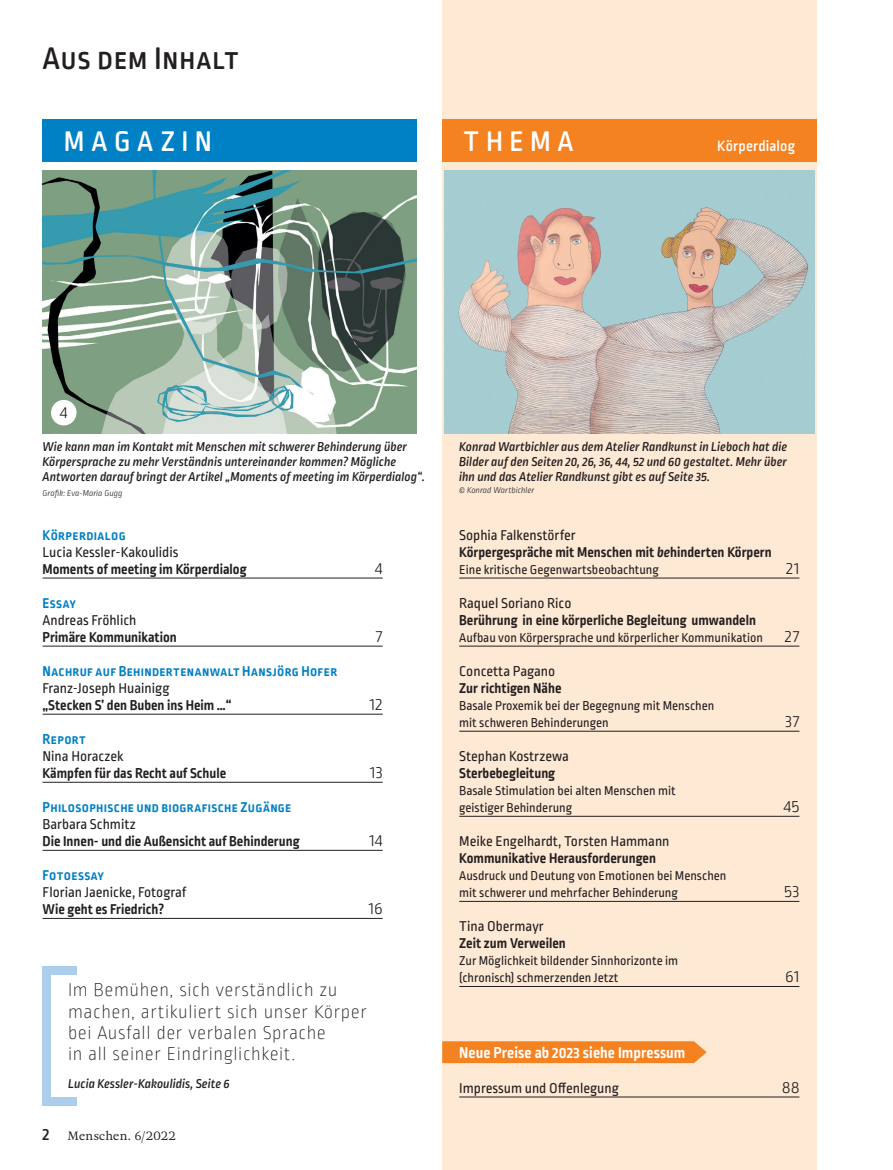
<style>
.page{position:relative;width:893px;height:1170px;background:#fff}
.page>*{position:absolute;margin:0;border:0;box-sizing:border-box;transform-origin:0 0}
.t1{font:500 33px "Ropa Soft SC Pro";letter-spacing:.01em;color:#231f20}
.t2{font:500 30px "Ropa Soft Pro";letter-spacing:.22em;color:#fff}
.t3{font:200 19.5px/21.3px "Ropa Soft Pro";letter-spacing:.03em;color:#231f20}
.t4{font:300 18px "Ropa Soft Pro";letter-spacing:.025em;color:#231f20}
.t5{font:300 17.85px "Ropa Soft Pro";color:#231f20}
.t6{font:700 16.5px "Ropa Soft Pro";letter-spacing:.005em;color:#fff}
.t7{font:500 15.75px "Ropa Soft Pro";letter-spacing:.01em;color:#fff}
.t8{font:700 15px/17px "Ropa Soft Pro";color:#231f20}
.t9{font:15px "Ropa Soft Pro";color:#231f20}
.t10{font:700 15px "Ropa Soft SC Pro";letter-spacing:.02em;color:#0080c5}
.t11{font:italic 500 13.5px/15px "Ropa Soft Pro";color:#231f20;text-align:justify}
.t12{font:13.5px/17px "Ropa Soft Pro";color:#231f20}
.t13{font:12px "Adriane Text";letter-spacing:.015em;color:#231f20}
.t14{font:italic 300 9px "Ropa Soft Pro";color:#231f20}
.s1{font-family:"Ropa Soft Pro";font-weight:500;font-size:18px}
.s2{font-weight:400}
.s3{font-style:italic}
.s4{font-weight:300;font-size:18px}
</style>
<div class="page">
<div style="left:442px;top:0;width:374px;height:1169px;background:#fee9d5"></div>
<hr style="left:459px;top:577px;width:340px;height:1px;background:#231f20">
<hr style="left:459px;top:645px;width:340px;height:1px;background:#231f20">
<hr style="left:459px;top:731px;width:340px;height:1px;background:#231f20">
<hr style="left:459px;top:816px;width:340px;height:1px;background:#231f20">
<hr style="left:459px;top:901px;width:340px;height:1px;background:#231f20">
<hr style="left:459px;top:986px;width:340px;height:1px;background:#231f20">
<div style="left:43px;top:119px;width:374px;height:43px;background:#0080c5"></div>
<div style="left:442px;top:119px;width:374px;height:43px;background:#f58220"></div>
<hr style="left:43px;top:577px;width:340px;height:1px;background:#231f20">
<hr style="left:43px;top:645px;width:340px;height:1px;background:#231f20">
<hr style="left:43px;top:714px;width:340px;height:1px;background:#231f20">
<hr style="left:43px;top:782px;width:340px;height:1px;background:#231f20">
<hr style="left:43px;top:850px;width:340px;height:1px;background:#231f20">
<hr style="left:43px;top:918px;width:340px;height:1px;background:#231f20">
<hr style="left:459px;top:1096px;width:340px;height:1px;background:#231f20">
<div style="left:43px;top:972px;width:8px;height:127px;background:#accdeb"></div>
<div style="left:43px;top:965px;width:34px;height:9px;background:#accdeb"></div>
<div style="left:43px;top:1097px;width:34px;height:9px;background:#accdeb"></div>
<img style="left:444px;top:170px;width:370px;height:264px">
<svg style="left:442px;top:1041px;width:265px;height:21px"></svg>
<img style="left:43px;top:170px;width:374px;height:264px">
<div style="left:51px;top:400px;width:26px;height:25px;background:#fff;border-radius:50%"></div>
<h1 class="t1" style="left:43px;top:40px;width:198px">Aus dem Inhalt</h1>
<h2 class="t2" style="left:64px;top:124px;width:149px">MAGAZIN</h2>
<h2 class="t2" style="left:464px;top:124px;width:112px">THEMA</h2>
<p class="t7" style="left:717px;top:137px;width:79px">Körperdialog</p>
<h3 class="t5" style="left:60px;top:402px;width:9px">4</h3>
<p class="t11" style="left:43px;top:439px;width:384px;text-align:left">Wie kann man im Kontakt mit Menschen mit schwerer Behinderung über<br>Körpersprache zu mehr Verständnis untereinander kommen? Mögliche<br>Antworten darauf bringt der Artikel „Moments of meeting im Körperdialog“.</p>
<p class="t14" style="left:43px;top:488px;width:82px">Grafik: Eva-Maria Gugg</p>
<p class="t10" style="left:43px;top:526px;width:85px">Körperdialog</p>
<p class="t9" style="left:43px;top:543px;width:138px">Lucia Kessler-Kakoulidis</p>
<p class="t8" style="left:43px;top:561px;width:206px">Moments of meeting im Körperdialog</p>
<h3 class="t4" style="left:375px;top:558px;width:9px">4</h3>
<p class="t10" style="left:43px;top:594px;width:35px">Essay</p>
<p class="t9" style="left:43px;top:611px;width:95px">Andreas Fröhlich</p>
<p class="t8" style="left:43px;top:629px;width:136px">Primäre Kommunikation</p>
<h3 class="t4" style="left:376px;top:626px;width:8px">7</h3>
<p class="t10" style="left:43px;top:662px;width:296px">Nachruf auf Behindertenanwalt Hansjörg Hofer</p>
<p class="t9" style="left:43px;top:679px;width:128px">Franz-Joseph Huainigg</p>
<p class="t8" style="left:43px;top:697px;width:191px">„Stecken S’ den Buben ins Heim …“</p>
<h3 class="t4" style="left:370px;top:694px;width:14px">12</h3>
<p class="t10" style="left:43px;top:730px;width:45px">Report</p>
<p class="t9" style="left:43px;top:747px;width:82px">Nina Horaczek</p>
<p class="t8" style="left:43px;top:765px;width:185px">Kämpfen für das Recht auf Schule</p>
<h3 class="t4" style="left:370px;top:762px;width:14px">13</h3>
<p class="t10" style="left:43px;top:798px;width:250px">Philosophische und biografische Zugänge</p>
<p class="t9" style="left:43px;top:815px;width:95px">Barbara Schmitz</p>
<p class="t8" style="left:43px;top:833px;width:259px">Die Innen- und die Außensicht auf Behinderung</p>
<h3 class="t4" style="left:369px;top:830px;width:15px">14</h3>
<p class="t10" style="left:43px;top:866px;width:63px">Fotoessay</p>
<p class="t9" style="left:43px;top:883px;width:145px">Florian Jaenicke, Fotograf</p>
<p class="t8" style="left:43px;top:901px;width:123px">Wie geht es Friedrich?</p>
<h3 class="t4" style="left:369px;top:898px;width:15px">16</h3>
<h3 class="t3" style="left:68px;top:980px;width:301px">Im Bemühen, sich verständlich zu machen, artikuliert sich unser Körper bei Ausfall der verbalen Sprache<br>in all seiner Eindringlichkeit.</h3>
<p class="t11" style="left:68px;top:1076px;width:163px">Lucia Kessler-Kakoulidis, Seite 6</p>
<p class="t13" style="left:43px;top:1127px;width:135px"><span class="s1">2</span> Menschen. 6/2022</p>
<p class="t11" style="left:459px;top:439px;width:330px">Konrad Wartbichler aus dem Atelier Randkunst in Lieboch hat die Bilder auf den Seiten 20, 26, 36, 44, 52 und 60 gestaltet. Mehr über ihn und das Atelier Randkunst gibt es auf Seite 35.</p>
<p class="t14" style="left:459px;top:485px;width:77px">© Konrad Wartbichler</p>
<p class="t8" style="left:459px;top:527px;width:314px"><span class="s2">Sophia Falkenstörfer<br></span>Körpergespräche mit Menschen mit <span class="s3">be</span>hinderten Körpern</p>
<p class="t12" style="left:459px;top:561px;width:201px">Eine kritische Gegenwartsbeobachtung</p>
<h3 class="t4" style="left:786px;top:558px;width:15px">21</h3>
<p class="t9" style="left:459px;top:594px;width:114px">Raquel Soriano Rico</p>
<p class="t8" style="left:459px;top:612px;width:298px">Berührung in eine körperliche Begleitung umwandeln</p>
<p class="t12" style="left:459px;top:629px;width:342px">Aufbau von Körpersprache und körperlicher Kommunikation <span class="s4">27</span></p>
<p class="t9" style="left:459px;top:662px;width:97px">Concetta Pagano</p>
<p class="t8" style="left:459px;top:680px;width:104px">Zur richtigen Nähe</p>
<p class="t12" style="left:459px;top:697px;width:257px">Basale Proxemik bei der Begegnung mit Menschen mit schweren Behinderungen</p>
<h3 class="t4" style="left:785px;top:711px;width:16px">37</h3>
<p class="t9" style="left:459px;top:747px;width:111px">Stephan Kostrzewa</p>
<p class="t8" style="left:459px;top:765px;width:98px">Sterbebegleitung</p>
<p class="t12" style="left:459px;top:782px;width:218px">Basale Stimulation bei alten Menschen mit geistiger Behinderung</p>
<p class="t9" style="left:459px;top:832px;width:212px">Meike Engelhardt, Torsten Hammann</p>
<p class="t8" style="left:459px;top:850px;width:198px">Kommunikative Herausforderungen</p>
<p class="t12" style="left:459px;top:867px;width:269px">Ausdruck und Deutung von Emotionen bei Menschen mit schwerer und mehrfacher Behinderung</p>
<p class="t9" style="left:459px;top:917px;width:86px">Tina Obermayr</p>
<p class="t8" style="left:459px;top:935px;width:108px">Zeit zum Verweilen</p>
<p class="t12" style="left:459px;top:952px;width:221px">Zur Möglichkeit bildender Sinnhorizonte im (chronisch) schmerzenden Jetzt</p>
<p class="t6" style="left:459px;top:1042px;width:228px">Neue Preise ab 2023 siehe Impressum</p>
<h3 class="t4" style="left:784px;top:796px;width:17px">45</h3>
<h3 class="t4" style="left:784px;top:881px;width:17px">53</h3>
<h3 class="t4" style="left:785px;top:966px;width:16px">61</h3>
<p class="t9" style="left:459px;top:1079px;width:161px">Impressum und Offenlegung</p>
<h3 class="t4" style="left:782px;top:1077px;width:19px">88</h3>
</div>
